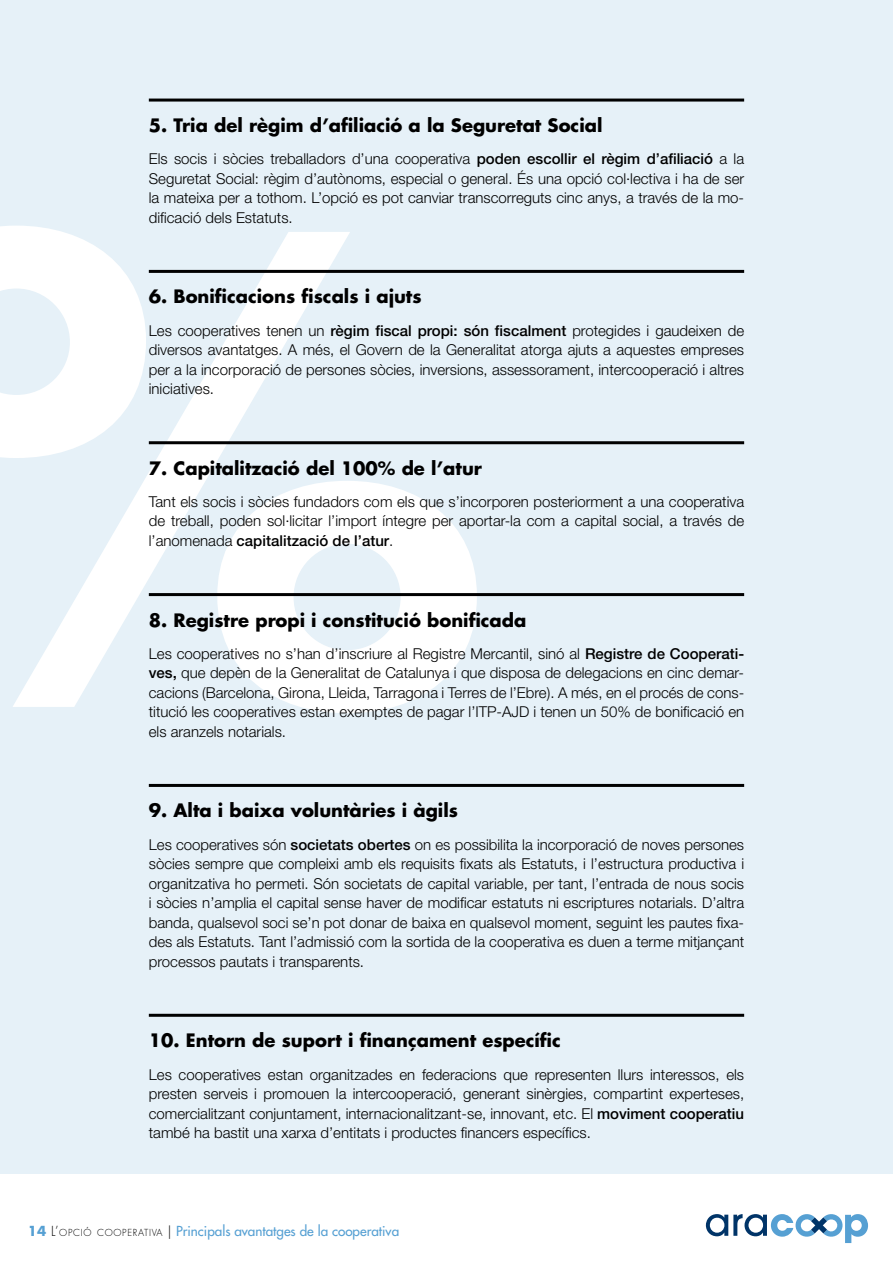
<style>
.page{position:relative;width:893px;height:1263px;background:#fff}
.page>*{position:absolute;margin:0;border:0;box-sizing:border-box;transform-origin:0 0}
.t1{font:700 630px "Futura Std";color:#fff}
.t2{font:700 18px "Futura Std";color:#000}
.t3{font:300 15px/19.5px "Helvetica Neue LT Std";color:#000;text-align:justify}
.t4{font:500 13.5px "Futura Std";color:#56a0d3}
.s1{font-weight:500}
.s2{font-weight:700}
.s3{font-weight:300;color:#000}
.s4{font-weight:300;font-size:9.45px;color:#000}
</style>
<div class="page">
<svg style="left:706px;top:1214px;width:162px;height:29px"></svg>
<div style="left:0;top:0;width:893px;height:1174px;background:#e6f1f8"></div>
<hr style="left:149px;top:99px;width:595px;height:3px;background:#000">
<hr style="left:149px;top:270px;width:595px;height:3px;background:#000">
<hr style="left:149px;top:441px;width:595px;height:3px;background:#000">
<hr style="left:149px;top:593px;width:595px;height:3px;background:#000">
<hr style="left:149px;top:784px;width:595px;height:3px;background:#000">
<hr style="left:149px;top:1014px;width:595px;height:3px;background:#000">
<p class="t2" style="left:149px;top:113px;width:455px">5. Tria del règim d’afiliació a la Seguretat Social</p>
<p class="t3" style="left:149px;top:149px;width:597px">Els socis i sòcies treballadors d’una cooperativa <span class="s1">poden escollir el règim d’afiliació</span> a la Seguretat Social: règim d’autònoms, especial o general. És una opció col·lectiva i ha de ser la mateixa per a tothom. L’opció es pot canviar transcorreguts cinc anys, a través de la mo&shy;dificació dels Estatuts.</p>
<h1 class="t1" style="left:-125px;top:52px;width:616px">%</h1>
<p class="t2" style="left:149px;top:285px;width:274px">6. Bonificacions fiscals i ajuts</p>
<p class="t3" style="left:149px;top:320px;width:597px">Les cooperatives tenen un <span class="s1">règim fiscal propi: són fiscalment</span> protegides i gaudeixen de diversos avantatges. A més, el Govern de la Generalitat atorga ajuts a aquestes empreses per a la incorporació de persones sòcies, inversions, assessorament, intercooperació i altres iniciatives.</p>
<p class="t2" style="left:149px;top:456px;width:335px">7. Capitalització del 100% de l’atur</p>
<p class="t3" style="left:149px;top:492px;width:597px">Tant els socis i sòcies fundadors com els que s’incorporen posteriorment a una cooperativa de treball, poden sol·licitar l’import íntegre per aportar-la com a capital social, a través de l’anomenada <span class="s1">capitalització de l’atur</span>.</p>
<p class="t2" style="left:149px;top:608px;width:379px">8. Registre propi i constitució bonificada</p>
<p class="t3" style="left:149px;top:643px;width:597px">Les cooperatives no s’han d’inscriure al Registre Mercantil, sinó al <span class="s1">Registre de Cooperati· ves,</span> que depèn de la Generalitat de Catalunya i que disposa de delegacions en cinc demar&shy;cacions (Barcelona, Girona, Lleida, Tarragona i Terres de l’Ebre). A més, en el procés de cons&shy;titució les cooperatives estan exemptes de pagar l’ITP-AJD i tenen un 50% de bonificació en els aranzels notarials.</p>
<p class="t2" style="left:149px;top:799px;width:311px">9. Alta i baixa voluntàries i àgils</p>
<p class="t3" style="left:149px;top:834px;width:597px">Les cooperatives són <span class="s1">societats obertes</span> on es possibilita la incorporació de noves persones sòcies sempre que compleixi amb els requisits fixats als Estatuts, i l’estructura productiva i organitzativa ho permeti. Són societats de capital variable, per tant, l’entrada de nous socis i sòcies n’amplia el capital sense haver de modificar estatuts ni escriptures notarials. D’altra banda, qualsevol soci se’n pot donar de baixa en qualsevol moment, seguint les pautes fixa&shy;des als Estatuts. Tant l’admissió com la sortida de la cooperativa es duen a terme mitjançant processos pautats i transparents.</p>
<p class="t2" style="left:149px;top:1028px;width:414px">10. Entorn de suport i finançament específic</p>
<p class="t3" style="left:149px;top:1064px;width:597px">Les cooperatives estan organitzades en federacions que representen llurs interessos, els presten serveis i promouen la intercooperació, generant sinèrgies, compartint experteses, comercialitzant conjuntament, internacionalitzant-se, innovant, etc. El <span class="s1">moviment cooperatiu </span>també ha bastit una xarxa d’entitats i productes financers específics.</p>
<p class="t4" style="left:28px;top:1222px;width:373px"><span class="s2">14</span> <span class="s3">L’</span><span class="s4">OPCIÓ COOPERATIVA</span> <span class="s3">|</span> Principals avantatges de la cooperativa</p>
</div>
